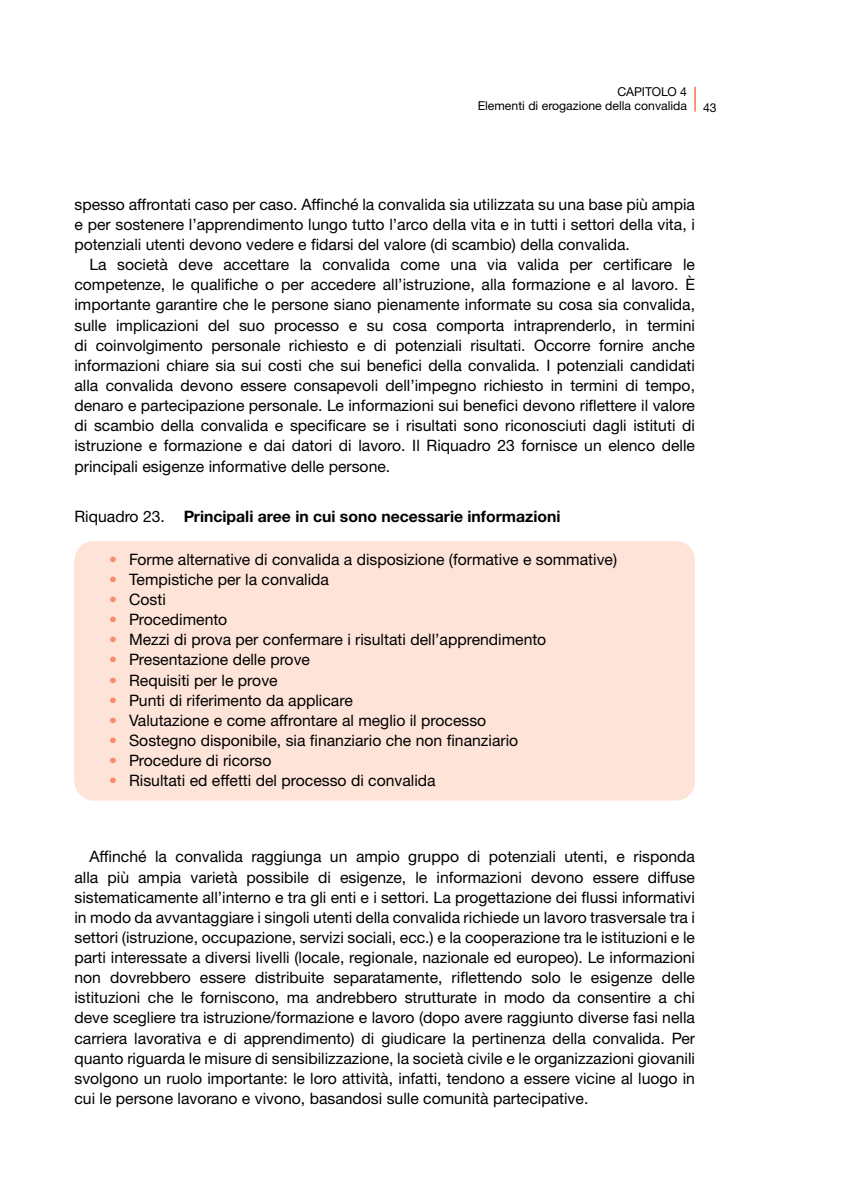
<style>
.page{position:relative;width:844px;height:1191px;background:#fff}
.page>*{position:absolute;margin:0;border:0;box-sizing:border-box;transform-origin:0 0}
.t1{font:15.75px/20.1px "Helvetica Neue LTW1 G";color:#000;text-align:justify}
.t2{font:700 15.75px "Helvetica Neue LTW1 G";color:#000}
.t3{font:12.25px/14.7px "Helvetica Neue LTW1 G";color:#000;text-align:right}
.s1{font-weight:400}
.s2{color:#f68b6c}
</style>
<div class="page">
<svg style="left:694px;top:87px;width:1px;height:25px"></svg>
<div style="left:74px;top:541px;width:620px;height:38px;background:#fee4d8;border-radius:19px"></div>
<div style="left:74px;top:561px;width:620px;height:38px;background:#fee4d8"></div>
<div style="left:74px;top:581px;width:620px;height:38px;background:#fee4d8"></div>
<div style="left:74px;top:601px;width:620px;height:38px;background:#fee4d8"></div>
<div style="left:74px;top:621px;width:620px;height:38px;background:#fee4d8"></div>
<div style="left:74px;top:641px;width:620px;height:39px;background:#fee4d8"></div>
<div style="left:74px;top:662px;width:620px;height:38px;background:#fee4d8"></div>
<div style="left:74px;top:682px;width:620px;height:38px;background:#fee4d8"></div>
<div style="left:74px;top:702px;width:620px;height:38px;background:#fee4d8"></div>
<div style="left:74px;top:722px;width:620px;height:38px;background:#fee4d8"></div>
<div style="left:74px;top:742px;width:620px;height:38px;background:#fee4d8"></div>
<div style="left:74px;top:762px;width:620px;height:38px;background:#fee4d8;border-radius:19px"></div>
<p class="t3" style="left:477px;top:84px;width:211px">CAPITOLO 4<br>Elementi di erogazione della convalida</p>
<p class="t3" style="left:703px;top:100px;width:15px">43</p>
<p class="t1" style="left:74px;top:194px;width:622px">spesso affrontati caso per caso. Affinché la convalida sia utilizzata su una base più ampia e per sostenere l’apprendimento lungo tutto l’arco della vita e in tutti i settori della vita, i potenziali utenti devono vedere e fidarsi del valore (di scambio) della convalida.</p>
<p class="t1" style="left:74px;top:254px;width:622px;text-indent:15px">La società deve accettare la convalida come una via valida per certificare le competenze, le qualifiche o per accedere all’istruzione, alla formazione e al lavoro. È importante garantire che le persone siano pienamente informate su cosa sia convalida, sulle implicazioni del suo processo e su cosa comporta intraprenderlo, in termini di coinvolgimento personale richiesto e di potenziali risultati. Occorre fornire anche informazioni chiare sia sui costi che sui benefici della convalida. I potenziali candidati alla convalida devono essere consapevoli dell’impegno richiesto in termini di tempo, denaro e partecipazione personale. Le informazioni sui benefici devono riflettere il valore di scambio della convalida e specificare se i risultati sono riconosciuti dagli istituti di istruzione e formazione e dai datori di lavoro. Il Riquadro 23 fornisce un elenco delle principali esigenze informative delle persone.</p>
<p class="t2" style="left:74px;top:506px;width:487px"><span class="s1">Riquadro 23.</span> Principali aree in cui sono necessarie informazioni</p>
<p class="t1" style="left:109px;top:549px;width:509px"><span class="s2">•</span> Forme alternative di convalida a disposizione (formative e sommative)</p>
<p class="t1" style="left:109px;top:569px;width:221px"><span class="s2">•</span> Tempistiche per la convalida</p>
<p class="t1" style="left:109px;top:589px;width:58px"><span class="s2">•</span> Costi</p>
<p class="t1" style="left:109px;top:609px;width:119px"><span class="s2">•</span> Procedimento</p>
<p class="t1" style="left:109px;top:629px;width:438px"><span class="s2">•</span> Mezzi di prova per confermare i risultati dell’apprendimento</p>
<p class="t1" style="left:109px;top:649px;width:202px"><span class="s2">•</span> Presentazione delle prove</p>
<p class="t1" style="left:109px;top:670px;width:170px"><span class="s2">•</span> Requisiti per le prove</p>
<p class="t1" style="left:109px;top:690px;width:245px"><span class="s2">•</span> Punti di riferimento da applicare</p>
<p class="t1" style="left:109px;top:710px;width:378px"><span class="s2">•</span> Valutazione e come affrontare al meglio il processo</p>
<p class="t1" style="left:109px;top:730px;width:410px"><span class="s2">•</span> Sostegno disponibile, sia finanziario che non finanziario</p>
<p class="t1" style="left:109px;top:750px;width:164px"><span class="s2">•</span> Procedure di ricorso</p>
<p class="t1" style="left:109px;top:770px;width:328px"><span class="s2">•</span> Risultati ed effetti del processo di convalida</p>
<p class="t1" style="left:74px;top:846px;width:622px;text-indent:15px">Affinché la convalida raggiunga un ampio gruppo di potenziali utenti, e risponda alla più ampia varietà possibile di esigenze, le informazioni devono essere diffuse sistematicamente all’interno e tra gli enti e i settori. La progettazione dei flussi informativi in modo da avvantaggiare i singoli utenti della convalida richiede un lavoro trasversale tra i settori (istruzione, occupazione, servizi sociali, ecc.) e la cooperazione tra le istituzioni e le parti interessate a diversi livelli (locale, regionale, nazionale ed europeo). Le informazioni non dovrebbero essere distribuite separatamente, riflettendo solo le esigenze delle istituzioni che le forniscono, ma andrebbero strutturate in modo da consentire a chi deve scegliere tra istruzione/formazione e lavoro (dopo avere raggiunto diverse fasi nella carriera lavorativa e di apprendimento) di giudicare la pertinenza della convalida. Per quanto riguarda le misure di sensibilizzazione, la società civile e le organizzazioni giovanili svolgono un ruolo importante: le loro attività, infatti, tendono a essere vicine al luogo in cui le persone lavorano e vivono, basandosi sulle comunità partecipative.</p>
</div>
